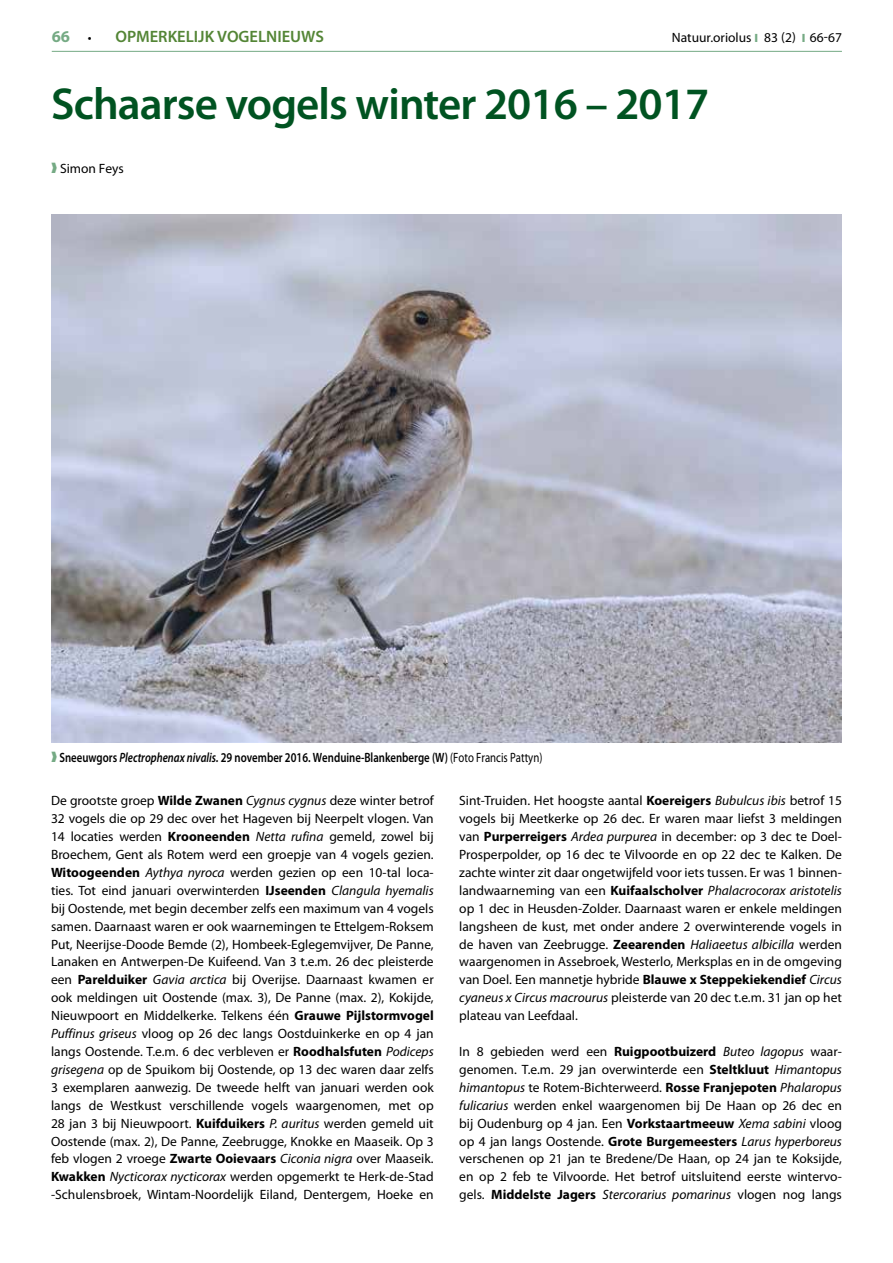
<style>
.page{position:relative;width:893px;height:1263px;background:#fff}
.page>*{position:absolute;margin:0;border:0;box-sizing:border-box;transform-origin:0 0}
.t1{font:600 45px "Myriad Pro";letter-spacing:-.02em;color:#005321}
.t2{font:600 16.5px "Myriad Pro";color:#538535}
.t3{font:700 16.5px "Myriad Pro";color:#75aa84}
.t4{font:13.5px/17.9px "Myriad Pro";color:#000;text-align:justify}
.t5{font:600 13.5px "Myriad Pro";color:#000;scale:.8 1}
.s1{font-weight:400;font-size:13.5px;color:#000}
.s2{font-weight:900;font-size:12px;color:#75aa84}
.s3{color:#fff}
.s4{color:#75aa84}
.s5{font-style:italic}
.s6{font-weight:400}
.s7{font-weight:700}
</style>
<div class="page">
<hr style="left:52px;top:51px;width:790px;height:1px;background:#75aa84">
<img style="left:51px;top:215px;width:791px;height:527px">
<p class="t3" style="left:52px;top:25px;width:41px">66 <span class="s1">•</span></p>
<p class="t2" style="left:116px;top:27px;width:210px">OPMERKELIJK VOGELNIEUWS</p>
<p class="t4" style="left:672px;top:29px;width:173px">Natuur.oriolus <span class="s2">I</span> 83 (2) <span class="s2">I</span> <span class="s3">20-30</span></p>
<p class="t4" style="left:810px;top:29px;width:34px">66-67</p>
<h1 class="t1" style="left:51px;top:79px;width:660px">Schaarse vogels winter 2016 – 2017</h1>
<p class="t4" style="left:51px;top:159px;width:74px"><span class="s4">❱</span> Simon Feys</p>
<p class="t5" style="left:51px;top:750px;width:616px"><span class="s4">❱</span> Sneeuwgors <span class="s5">Plectrophenax nivalis.</span> 29 november 2016. Wenduine-Blankenberge (W) <span class="s6">(Foto Francis Pattyn)</span></p>
<p class="t4" style="left:51px;top:792px;width:384px">De grootste groep <span class="s7">Wilde Zwanen</span> <span class="s5">Cygnus cygnus</span> deze winter betrof 32 vogels die op 29 dec over het Hageven bij Neerpelt vlogen. Van 14 locaties werden <span class="s7">Krooneenden</span> <span class="s5">Netta rufina</span> gemeld, zowel bij Broechem, Gent als Rotem werd een groepje van 4 vogels gezien.<br><span class="s7">Witoogeenden</span> <span class="s5">Aythya nyroca</span> werden gezien op een 10-tal loca&shy;ties. Tot eind januari overwinterden <span class="s7">IJseenden</span> <span class="s5">Clangula hyemalis </span>bij Oostende, met begin december zelfs een maximum van 4 vogels samen. Daarnaast waren er ook waarnemingen te Ettelgem-Roksem Put, Neerijse-Doode Bemde (2), Hombeek-Eglegemvijver, De Panne, Lanaken en Antwerpen-De Kuifeend. Van 3 t.e.m. 26 dec pleisterde een <span class="s7">Parelduiker</span> <span class="s5">Gavia arctica</span> bij Overijse. Daarnaast kwamen er ook meldingen uit Oostende (max. 3), De Panne (max. 2), Kokijde, Nieuwpoort en Middelkerke. Telkens één <span class="s7">Grauwe Pijlstormvogel </span><span class="s5">Puffinus griseus</span> vloog op 26 dec langs Oostduinkerke en op 4 jan langs Oostende. T.e.m. 6 dec verbleven er <span class="s7">Roodhalsfuten</span> <span class="s5">Podiceps grisegena</span> op de Spuikom bij Oostende, op 13 dec waren daar zelfs 3 exemplaren aanwezig. De tweede helft van januari werden ook langs de Westkust verschillende vogels waargenomen, met op 28 jan 3 bij Nieuwpoort. <span class="s7">Kuifduikers</span> <span class="s5">P. auritus</span> werden gemeld uit Oostende (max. 2), De Panne, Zeebrugge, Knokke en Maaseik. Op 3 feb vlogen 2 vroege <span class="s7">Zwarte Ooievaars</span> <span class="s5">Ciconia nigra</span> over Maaseik.<br><span class="s7">Kwakken</span> <span class="s5">Nycticorax nycticorax</span> werden opgemerkt te Herk-de-Stad -Schulensbroek, Wintam-Noordelijk Eiland, Dentergem, Hoeke en</p>
<p class="t4" style="left:459px;top:792px;width:384px">Sint-Truiden. Het hoogste aantal <span class="s7">Koereigers</span> <span class="s5">Bubulcus ibis</span> betrof 15 vogels bij Meetkerke op 26 dec. Er waren maar liefst 3 meldingen van <span class="s7">Purperreigers</span> <span class="s5">Ardea purpurea</span> in december: op 3 dec te Doel-Prosperpolder, op 16 dec te Vilvoorde en op 22 dec te Kalken. De zachte winter zit daar ongetwijfeld voor iets tussen. Er was 1 binnen&shy;landwaarneming van een <span class="s7">Kuifaalscholver</span> <span class="s5">Phalacrocorax aristotelis </span>op 1 dec in Heusden-Zolder. Daarnaast waren er enkele meldingen langsheen de kust, met onder andere 2 overwinterende vogels in de haven van Zeebrugge. <span class="s7">Zeearenden</span> <span class="s5">Haliaeetus albicilla</span> werden waargenomen in Assebroek, Westerlo, Merksplas en in de omgeving van Doel. Een mannetje hybride <span class="s7">Blauwe x Steppekiekendief</span> <span class="s5">Circus cyaneus x Circus macrourus</span> pleisterde van 20 dec t.e.m. 31 jan op het plateau van Leefdaal.</p>
<p class="t4" style="left:459px;top:1043px;width:384px">In 8 gebieden werd een <span class="s7">Ruigpootbuizerd</span> <span class="s5">Buteo lagopus</span> waar&shy;genomen. T.e.m. 29 jan overwinterde een <span class="s7">Steltkluut</span> <span class="s5">Himantopus himantopus</span> te Rotem-Bichterweerd. <span class="s7">Rosse Franjepoten</span> <span class="s5">Phalaropus fulicarius</span> werden enkel waargenomen bij De Haan op 26 dec en bij Oudenburg op 4 jan. Een <span class="s7">Vorkstaartmeeuw</span> <span class="s5">Xema sabini</span> vloog op 4 jan langs Oostende. <span class="s7">Grote Burgemeesters</span> <span class="s5">Larus hyperboreus </span>verschenen op 21 jan te Bredene/De Haan, op 24 jan te Koksijde, en op 2 feb te Vilvoorde. Het betrof uitsluitend eerste wintervo&shy;gels. <span class="s7">Middelste Jagers</span> <span class="s5">Stercorarius pomarinus</span> vlogen nog langs</p>
</div>
